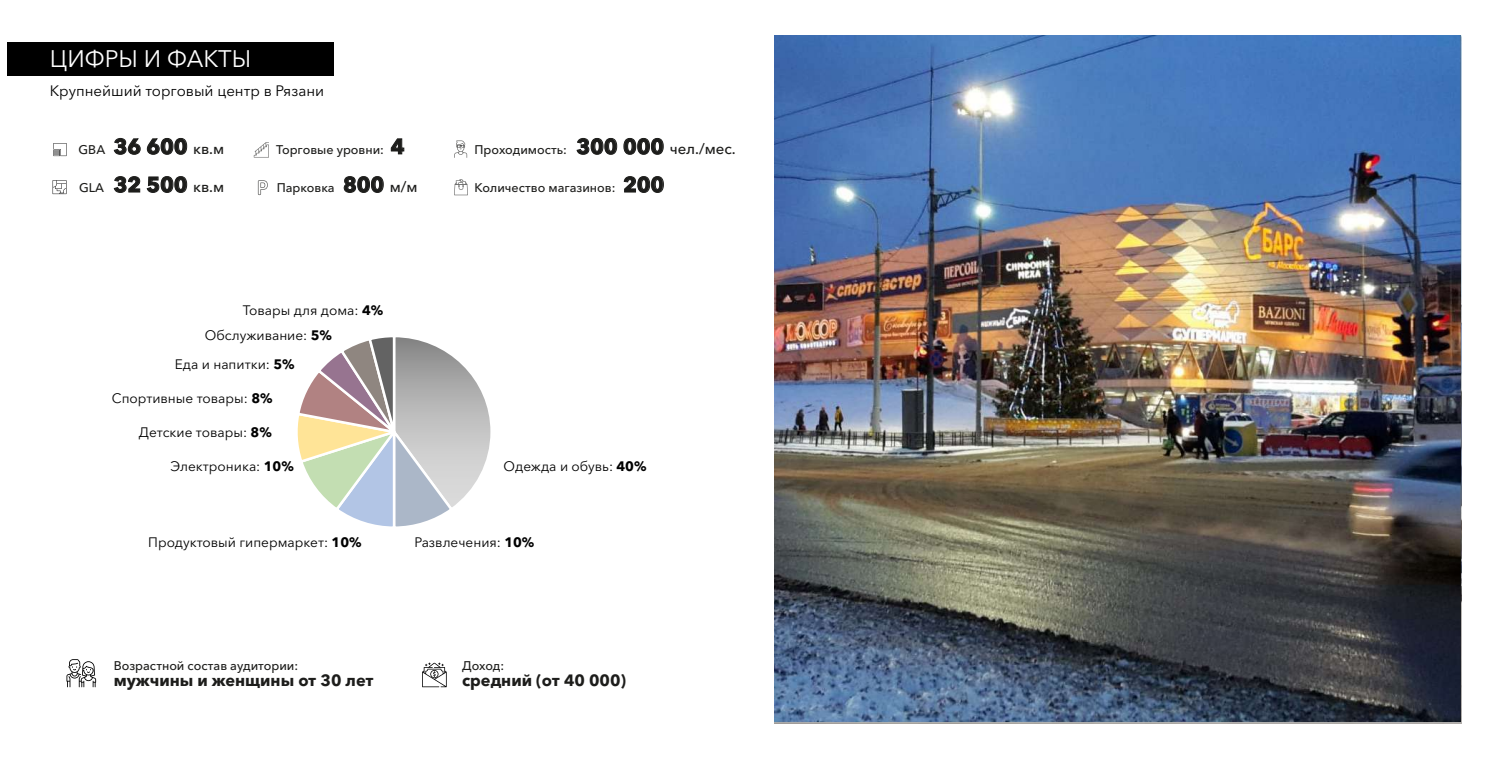
<style>
.page{position:relative;width:1503px;height:759px;background:#fff}
.page>*{position:absolute;margin:0;border:0;box-sizing:border-box;transform-origin:0 0}
.t1{font:23.75px "Avenir Next Cyr";color:#fff}
.t2{font:700 21.25px "Avenir Next Cyr";color:#1d1d1b}
.t3{font:700 16.25px "Avenir Next Cyr";color:#1d1d1b}
.t4{font:15px "Avenir Next Cyr";color:#000}
.t5{font:500 15px "Avenir Next Cyr";color:#1d1d1b}
.t6{font:13.62px "Avenir Next Cyr";color:#000}
.t7{font:500 12.5px "Avenir Next Cyr";color:#1d1d1b}
.s1{font-weight:500;font-size:15px}
.s2{font-weight:700;font-size:21.25px}
.s3{font-weight:700}
</style>
<div class="page">
<div style="left:7px;top:42px;width:326px;height:33px;background:#000"></div>
<svg style="left:114px;top:138px;width:26px;height:16px"></svg>
<svg style="left:147px;top:138px;width:40px;height:16px"></svg>
<svg style="left:114px;top:176px;width:26px;height:17px"></svg>
<svg style="left:147px;top:176px;width:40px;height:17px"></svg>
<svg style="left:577px;top:138px;width:40px;height:16px"></svg>
<svg style="left:623px;top:138px;width:40px;height:16px"></svg>
<svg style="left:391px;top:138px;width:13px;height:16px"></svg>
<svg style="left:344px;top:176px;width:39px;height:17px"></svg>
<svg style="left:297px;top:337px;width:194px;height:190px"></svg>
<svg style="left:624px;top:176px;width:39px;height:17px"></svg>
<svg style="left:258px;top:180px;width:10px;height:15px"></svg>
<svg style="left:254px;top:142px;width:15px;height:15px"></svg>
<svg style="left:53px;top:143px;width:13px;height:13px"></svg>
<svg style="left:53px;top:180px;width:13px;height:14px"></svg>
<svg style="left:454px;top:140px;width:13px;height:18px"></svg>
<svg style="left:454px;top:179px;width:14px;height:16px"></svg>
<svg style="left:66px;top:659px;width:30px;height:28px"></svg>
<svg style="left:422px;top:662px;width:25px;height:25px"></svg>
<img style="left:774px;top:35px;width:687px;height:687px">
<h1 class="t1" style="left:50px;top:44px;width:203px">ЦИФРЫ И ФАКТЫ</h1>
<p class="t4" style="left:50px;top:82px;width:276px">Крупнейший торговый центр в Рязани</p>
<p class="t7" style="left:79px;top:142px;width:28px">GBA</p>
<p class="t7" style="left:79px;top:180px;width:26px">GLA</p>
<h2 class="t2" style="left:114px;top:133px;width:112px">36 600 <span class="s1">кв.м</span></h2>
<p class="t7" style="left:474px;top:142px;width:94px">Проходимость:</p>
<h2 class="t2" style="left:114px;top:171px;width:112px">32 500 <span class="s1">кв.м</span></h2>
<h2 class="t2" style="left:391px;top:133px;width:15px">4</h2>
<p class="t5" style="left:576px;top:139px;width:161px"><span class="s2">300 000</span> чел./мес.</p>
<h2 class="t2" style="left:343px;top:171px;width:76px">800 <span class="s1">м/м</span></h2>
<p class="t7" style="left:276px;top:142px;width:109px">Торговые уровни:</p>
<p class="t7" style="left:277px;top:180px;width:59px">Парковка</p>
<p class="t7" style="left:474px;top:180px;width:142px">Количество магазинов:</p>
<h2 class="t2" style="left:623px;top:171px;width:43px">200</h2>
<p class="t6" style="left:243px;top:302px;width:142px">Товары для дома: <span class="s3">4%</span></p>
<p class="t6" style="left:205px;top:327px;width:129px">Обслуживание: <span class="s3">5%</span></p>
<p class="t6" style="left:175px;top:356px;width:121px">Еда и напитки: <span class="s3">5%</span></p>
<p class="t6" style="left:112px;top:390px;width:162px">Спортивные товары: <span class="s3">8%</span></p>
<p class="t6" style="left:139px;top:424px;width:134px">Детские товары: <span class="s3">8%</span></p>
<p class="t6" style="left:170px;top:458px;width:125px">Электроника: <span class="s3">10%</span></p>
<p class="t6" style="left:148px;top:534px;width:215px">Продуктовый гипермаркет: <span class="s3">10%</span></p>
<p class="t6" style="left:503px;top:458px;width:144px">Одежда и обувь: <span class="s3">40%</span></p>
<p class="t6" style="left:414px;top:534px;width:121px">Развлечения: <span class="s3">10%</span></p>
<p class="t7" style="left:114px;top:658px;width:186px">Возрастной состав аудитории:</p>
<p class="t3" style="left:114px;top:670px;width:261px">мужчины и женщины от 30 лет</p>
<p class="t7" style="left:462px;top:658px;width:44px">Доход:</p>
<p class="t3" style="left:462px;top:670px;width:165px">средний (от 40 000)</p>
</div>
